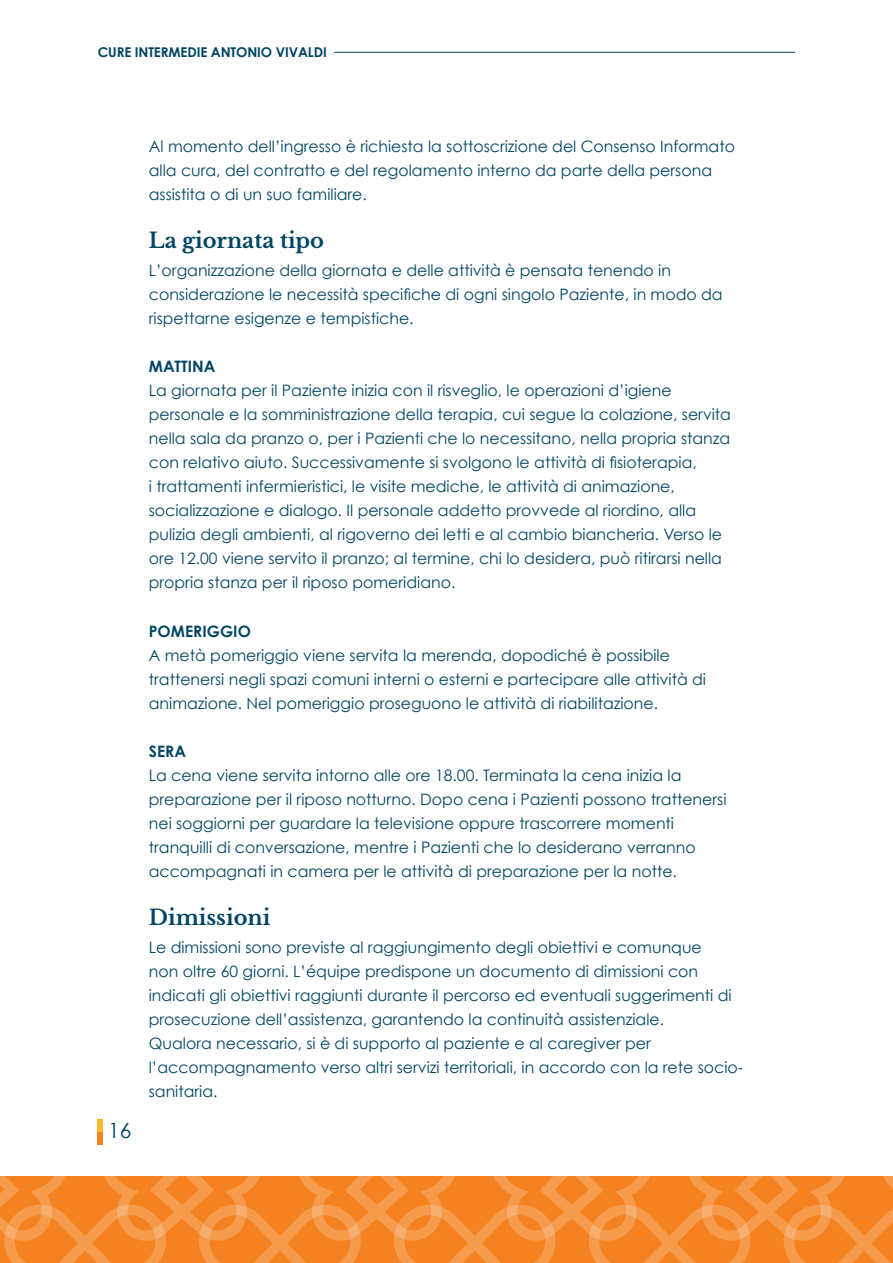
<style>
.page{position:relative;width:893px;height:1263px;background:#fff}
.page>*{position:absolute;margin:0;border:0;box-sizing:border-box;transform-origin:0 0}
.t1{font:700 21px "Libre Baskerville";color:#004563}
.t2{font:21px "Century Gothic";color:#004563}
.t3{font:15.75px/24px "Century Gothic";color:#004563}
.t4{font:700 15.75px "Century Gothic";color:#004563}
.t5{font:700 13.5px "Century Gothic";letter-spacing:-.01em;color:#004563}
</style>
<div class="page">
<svg style="left:0;top:1176px;width:893px;height:87px;background:#f58b30"></svg>
<hr style="left:334px;top:52px;width:461px;height:1px;background:#004563">
<div style="left:98px;top:1132px;width:5px;height:12px;background:#f58220"></div>
<div style="left:98px;top:1119px;width:5px;height:13px;background:#fdb728"></div>
<p class="t5" style="left:98px;top:44px;width:230px">CURE INTERMEDIE ANTONIO VIVALDI</p>
<h1 class="t2" style="left:108px;top:1118px;width:25px">16</h1>
<p class="t3" style="left:149px;top:134px;width:588px">Al momento dell’ingresso è richiesta la sottoscrizione del Consenso Informato alla cura, del contratto e del regolamento interno da parte della persona assistita o di un suo familiare.</p>
<h1 class="t1" style="left:149px;top:228px;width:177px">La giornata tipo</h1>
<p class="t3" style="left:149px;top:258px;width:575px">L’organizzazione della giornata e delle attività è pensata tenendo in considerazione le necessità specifiche di ogni singolo Paziente, in modo da rispettarne esigenze e tempistiche.</p>
<p class="t4" style="left:149px;top:357px;width:68px">MATTINA</p>
<p class="t3" style="left:149px;top:378px;width:584px">La giornata per il Paziente inizia con il risveglio, le operazioni d’igiene personale e la somministrazione della terapia, cui segue la colazione, servita nella sala da pranzo o, per i Pazienti che lo necessitano, nella propria stanza con relativo aiuto. Successivamente si svolgono le attività di fisioterapia,<br>i trattamenti infermieristici, le visite mediche, le attività di animazione, socializzazione e dialogo. Il personale addetto provvede al riordino, alla pulizia degli ambienti, al rigoverno dei letti e al cambio biancheria. Verso le ore 12.00 viene servito il pranzo; al termine, chi lo desidera, può ritirarsi nella propria stanza per il riposo pomeridiano.</p>
<p class="t4" style="left:149px;top:621px;width:104px">POMERIGGIO</p>
<p class="t3" style="left:149px;top:643px;width:559px">A metà pomeriggio viene servita la merenda, dopodiché è possibile trattenersi negli spazi comuni interni o esterni e partecipare alle attività di animazione. Nel pomeriggio proseguono le attività di riabilitazione.</p>
<p class="t4" style="left:149px;top:741px;width:39px">SERA</p>
<p class="t3" style="left:149px;top:763px;width:579px">La cena viene servita intorno alle ore 18.00. Terminata la cena inizia la preparazione per il riposo notturno. Dopo cena i Pazienti possono trattenersi nei soggiorni per guardare la televisione oppure trascorrere momenti tranquilli di conversazione, mentre i Pazienti che lo desiderano verranno accompagnati in camera per le attività di preparazione per la notte.</p>
<h1 class="t1" style="left:149px;top:904px;width:123px">Dimissioni</h1>
<p class="t3" style="left:149px;top:935px;width:596px">Le dimissioni sono previste al raggiungimento degli obiettivi e comunque<br>non oltre 60 giorni. L’équipe predispone un documento di dimissioni con indicati gli obiettivi raggiunti durante il percorso ed eventuali suggerimenti di prosecuzione dell’assistenza, garantendo la continuità assistenziale.<br>Qualora necessario, si è di supporto al paziente e al caregiver per l’accompagnamento verso altri servizi territoriali, in accordo con la rete socio&shy;sanitaria.</p>
</div>
